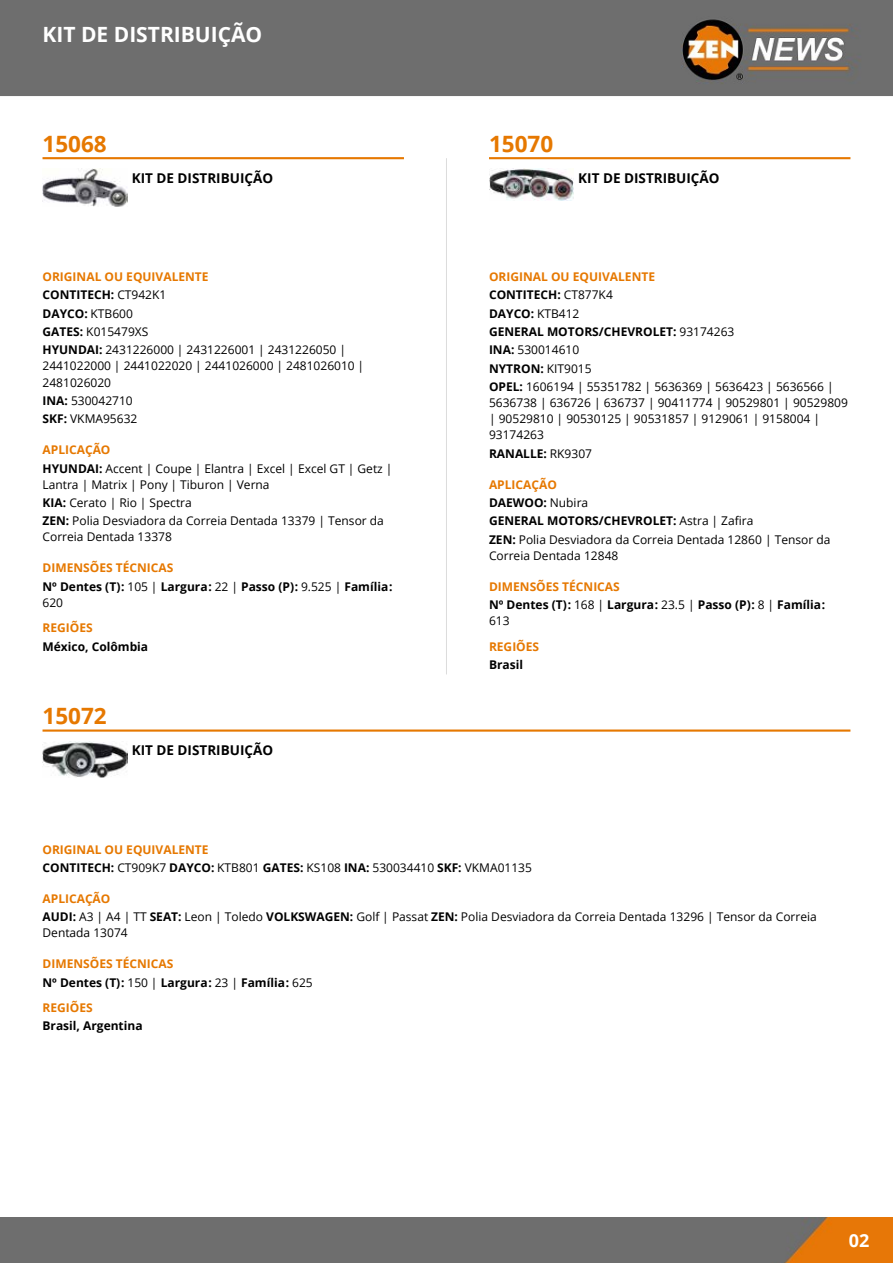
<style>
.page{position:relative;width:893px;height:1263px;background:#fff}
.page>*{position:absolute;margin:0;border:0;box-sizing:border-box;transform-origin:0 0}
.t1{font:700 22.5px "Open Sans";color:#e67800}
.t2{font:700 21px "Open Sans";color:#fff}
.t3{font:700 18px "Open Sans";color:#fff}
.t4{font:700 13.5px "Open Sans";color:#000}
.t5{font:12px/18.3px "Open Sans";color:#000}
.t6{font:700 12px/18.3px "Open Sans";color:#000}
.t7{font:700 12px "Open Sans";color:#e67800}
.s1{font-weight:700;color:#e67800}
.s2{font-weight:700}
.s3{color:#e67800}
.s4{font-weight:400}
</style>
<div class="page">
<div style="left:0;top:0;width:893px;height:96px;background:#6e6e6e"></div>
<img style="left:0;top:1217px;width:893px;height:46px">
<hr style="left:43px;top:157px;width:361px;height:2px;background:#e67800">
<img style="left:43px;top:169px;width:84px;height:38px">
<hr style="left:489px;top:157px;width:361px;height:2px;background:#e67800">
<img style="left:489px;top:169px;width:85px;height:32px">
<hr style="left:446px;top:158px;width:1px;height:516px;background:#dcdcdc">
<hr style="left:43px;top:729px;width:807px;height:3px;background:#e67800">
<img style="left:43px;top:741px;width:84px;height:36px">
<h2 class="t2" style="left:43px;top:19px;width:221px">KIT DE DISTRIBUIÇÃO</h2>
<h1 class="t1" style="left:43px;top:128px;width:66px">15068</h1>
<p class="t4" style="left:132px;top:168px;width:143px">KIT DE DISTRIBUIÇÃO</p>
<p class="t5" style="left:43px;top:267px;width:305px"><span class="s1">ORIGINAL OU EQUIVALENTE<br></span><span class="s2">CONTITECH:</span> CT942K1<br><span class="s2">DAYCO:</span> KTB600<br><span class="s2">GATES:</span> K015479XS<br><span class="s2">HYUNDAI:</span> 2431226000 | 2431226001 | 2431226050 |</p>
<p class="t5" style="left:43px;top:358px;width:323px;line-height:16.2px">2441022000 | 2441022020 | 2441026000 | 2481026010 |<br>2481026020</p>
<p class="t5" style="left:43px;top:391px;width:96px"><span class="s2">INA:</span> 530042710<br><span class="s2">SKF:</span> VKMA95632</p>
<p class="t5" style="left:43px;top:440px;width:351px"><span class="s1">APLICAÇÃO<br></span><span class="s2">HYUNDAI:</span> Accent | Coupe | Elantra | Excel | Excel GT | Getz |</p>
<p class="t5" style="left:43px;top:475px;width:343px">Lantra | Matrix | Pony | Tiburon | Verna<br><span class="s2">KIA:</span> Cerato | Rio | Spectra<br><span class="s2">ZEN:</span> Polia Desviadora da Correia Dentada 13379 | Tensor da</p>
<p class="t5" style="left:43px;top:528px;width:131px">Correia Dentada 13378</p>
<p class="t6" style="left:43px;top:559px;width:351px"><span class="s3">DIMENSÕES TÉCNICAS<br></span>Nº Dentes (T): <span class="s4">105 |</span> Largura: <span class="s4">22 |</span> Passo (P): <span class="s4">9.525 |</span> Família:</p>
<p class="t5" style="left:43px;top:593px;width:22px">620</p>
<p class="t7" style="left:43px;top:620px;width:52px">REGIÕES</p>
<p class="t6" style="left:43px;top:637px;width:107px">México, Colômbia</p>
<h1 class="t1" style="left:43px;top:700px;width:66px">15072</h1>
<p class="t4" style="left:132px;top:741px;width:143px">KIT DE DISTRIBUIÇÃO</p>
<h1 class="t1" style="left:489px;top:128px;width:66px">15070</h1>
<p class="t4" style="left:578px;top:168px;width:143px">KIT DE DISTRIBUIÇÃO</p>
<p class="t5" style="left:489px;top:267px;width:346px"><span class="s1">ORIGINAL OU EQUIVALENTE<br></span><span class="s2">CONTITECH:</span> CT877K4<br><span class="s2">DAYCO:</span> KTB412<br><span class="s2">GENERAL MOTORS/CHEVROLET:</span> 93174263<br><span class="s2">INA:</span> 530014610<br><span class="s2">NYTRON:</span> KIT9015<br><span class="s2">OPEL:</span> 1606194 | 55351782 | 5636369 | 5636423 | 5636566 |</p>
<p class="t5" style="left:489px;top:394px;width:360px;line-height:16.2px">5636738 | 636726 | 636737 | 90411774 | 90529801 | 90529809 | 90529810 | 90530125 | 90531857 | 9129061 | 9158004 |<br>93174263</p>
<p class="t6" style="left:489px;top:444px;width:105px">RANALLE: <span class="s4">RK9307</span></p>
<p class="t5" style="left:489px;top:475px;width:343px"><span class="s1">APLICAÇÃO<br></span><span class="s2">DAEWOO:</span> Nubira<br><span class="s2">GENERAL MOTORS/CHEVROLET:</span> Astra | Zafira<br><span class="s2">ZEN:</span> Polia Desviadora da Correia Dentada 12860 | Tensor da</p>
<p class="t5" style="left:489px;top:546px;width:131px">Correia Dentada 12848</p>
<p class="t6" style="left:489px;top:577px;width:338px"><span class="s3">DIMENSÕES TÉCNICAS<br></span>Nº Dentes (T): <span class="s4">168 |</span> Largura: <span class="s4">23.5 |</span> Passo (P): <span class="s4">8 |</span> Família:</p>
<p class="t5" style="left:489px;top:611px;width:22px">613</p>
<p class="t7" style="left:489px;top:638px;width:52px">REGIÕES</p>
<p class="t6" style="left:489px;top:655px;width:36px">Brasil</p>
<p class="t5" style="left:43px;top:840px;width:491px"><span class="s1">ORIGINAL OU EQUIVALENTE<br></span><span class="s2">CONTITECH:</span> CT909K7 <span class="s2">DAYCO:</span> KTB801 <span class="s2">GATES:</span> KS108 <span class="s2">INA:</span> 530034410 <span class="s2">SKF:</span> VKMA01135</p>
<p class="t5" style="left:43px;top:889px;width:776px"><span class="s1">APLICAÇÃO<br></span><span class="s2">AUDI:</span> A3 | A4 | TT <span class="s2">SEAT:</span> Leon | Toledo <span class="s2">VOLKSWAGEN:</span> Golf | Passat <span class="s2">ZEN:</span> Polia Desviadora da Correia Dentada 13296 | Tensor da Correia</p>
<p class="t5" style="left:43px;top:923px;width:87px">Dentada 13074</p>
<p class="t6" style="left:43px;top:954px;width:272px"><span class="s3">DIMENSÕES TÉCNICAS<br></span>Nº Dentes (T): <span class="s4">150 |</span> Largura: <span class="s4">23 |</span> Família: <span class="s4">625</span></p>
<p class="t7" style="left:43px;top:999px;width:52px">REGIÕES</p>
<p class="t6" style="left:43px;top:1017px;width:102px">Brasil, Argentina</p>
<h3 class="t3" style="left:849px;top:1228px;width:22px">02</h3>
</div>
